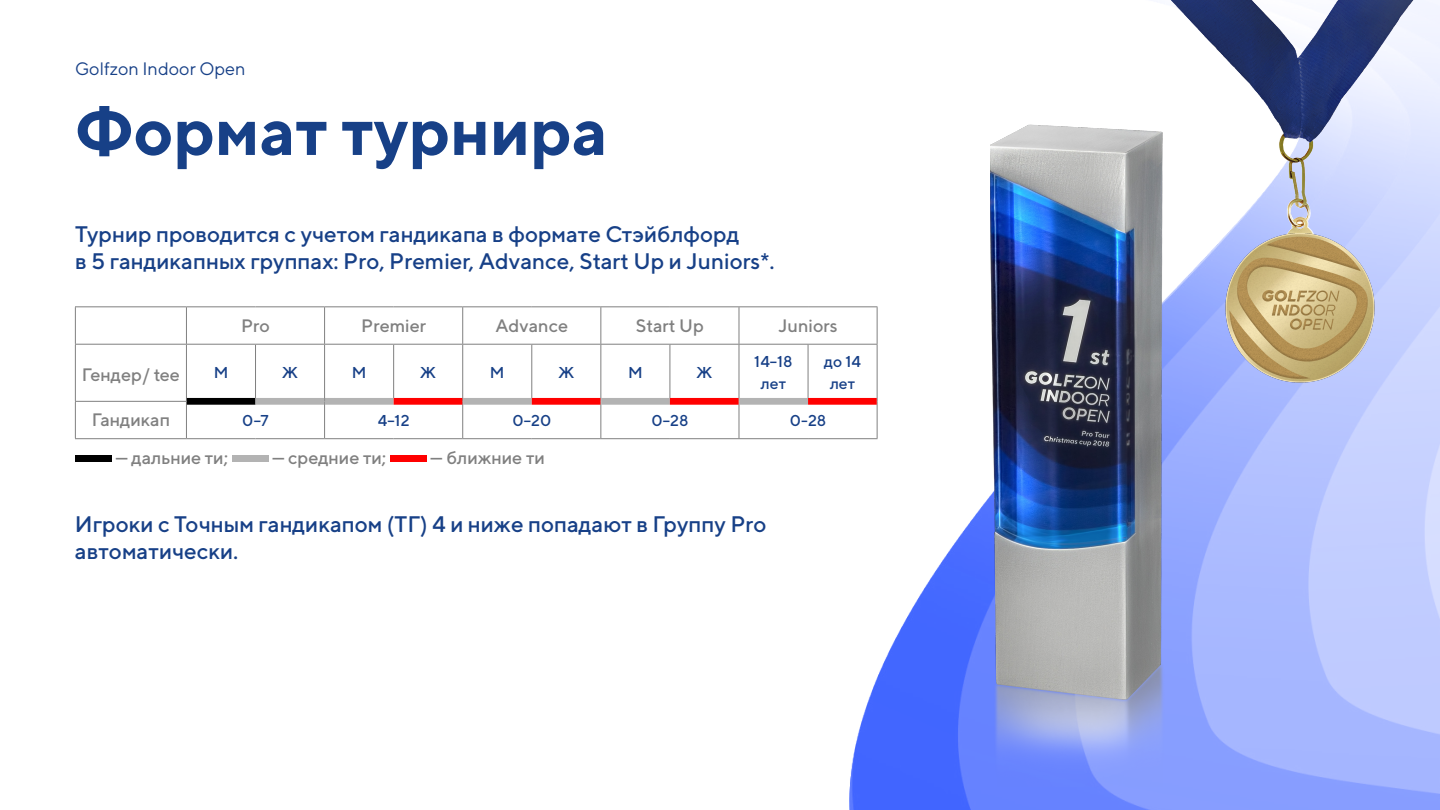
<style>
.page{position:relative;width:1440px;height:810px;background:#fff}
.page>*{position:absolute;margin:0;border:0;box-sizing:border-box;transform-origin:0 0}
.заголовок{font:700 67.5px "TT Norms";color:#174087}
.крупный_текст{font:500 22.5px/27px "TT Norms";color:#174087}
.таблица_текст_серый{font:500 18px "TT Norms";color:#808080}
.основной_текст_серый{font:500 18px "TT Norms";color:#808080}
.GIO{font:18px "TT Norms";color:#174087}
.таблица_текст_синий{font:500 15.75px/22.5px "TT Norms";color:#174087;text-align:center}
</style>
<div class="page">
<img style="left:833px;top:306px;width:607px;height:504px">
<img style="left:974px;top:0;width:466px;height:413px">
<hr style="left:75px;top:306px;width:111px;height:1px;background:#808080">
<hr style="left:75px;top:307px;width:1px;height:37px;background:#808080">
<hr style="left:186px;top:306px;width:70px;height:1px;background:#808080">
<hr style="left:186px;top:307px;width:1px;height:37px;background:#808080">
<hr style="left:256px;top:306px;width:69px;height:1px;background:#808080">
<hr style="left:325px;top:306px;width:69px;height:1px;background:#808080">
<hr style="left:324px;top:307px;width:1px;height:37px;background:#808080">
<hr style="left:394px;top:306px;width:69px;height:1px;background:#808080">
<hr style="left:463px;top:306px;width:69px;height:1px;background:#808080">
<hr style="left:462px;top:307px;width:1px;height:37px;background:#808080">
<hr style="left:532px;top:306px;width:69px;height:1px;background:#808080">
<hr style="left:601px;top:306px;width:69px;height:1px;background:#808080">
<hr style="left:600px;top:307px;width:1px;height:37px;background:#808080">
<hr style="left:670px;top:306px;width:69px;height:1px;background:#808080">
<hr style="left:739px;top:306px;width:69px;height:1px;background:#808080">
<hr style="left:739px;top:307px;width:1px;height:37px;background:#808080">
<hr style="left:808px;top:306px;width:69px;height:1px;background:#808080">
<hr style="left:877px;top:307px;width:1px;height:37px;background:#808080">
<hr style="left:75px;top:344px;width:111px;height:1px;background:#808080">
<hr style="left:75px;top:345px;width:1px;height:56px;background:#808080">
<hr style="left:75px;top:401px;width:112px;height:1px;background:#808080">
<hr style="left:75px;top:402px;width:1px;height:36px;background:#808080">
<hr style="left:186px;top:402px;width:1px;height:36px;background:#808080">
<hr style="left:324px;top:401px;width:1px;height:37px;background:#808080">
<hr style="left:462px;top:401px;width:1px;height:37px;background:#808080">
<hr style="left:600px;top:401px;width:1px;height:37px;background:#808080">
<hr style="left:739px;top:401px;width:1px;height:37px;background:#808080">
<hr style="left:877px;top:401px;width:1px;height:37px;background:#808080">
<hr style="left:75px;top:438px;width:111px;height:1px;background:#808080">
<hr style="left:186px;top:438px;width:70px;height:1px;background:#808080">
<hr style="left:256px;top:438px;width:69px;height:1px;background:#808080">
<hr style="left:325px;top:438px;width:69px;height:1px;background:#808080">
<hr style="left:394px;top:438px;width:69px;height:1px;background:#808080">
<hr style="left:463px;top:438px;width:69px;height:1px;background:#808080">
<hr style="left:532px;top:438px;width:69px;height:1px;background:#808080">
<hr style="left:601px;top:438px;width:69px;height:1px;background:#808080">
<hr style="left:670px;top:438px;width:69px;height:1px;background:#808080">
<hr style="left:739px;top:438px;width:69px;height:1px;background:#808080">
<hr style="left:808px;top:438px;width:69px;height:1px;background:#808080">
<hr style="left:186px;top:344px;width:70px;height:1px;background:#808080">
<hr style="left:186px;top:345px;width:1px;height:56px;background:#808080">
<hr style="left:325px;top:344px;width:69px;height:1px;background:#808080">
<hr style="left:394px;top:344px;width:69px;height:1px;background:#808080">
<hr style="left:393px;top:345px;width:1px;height:53px;background:#808080">
<hr style="left:463px;top:344px;width:69px;height:1px;background:#808080">
<hr style="left:462px;top:345px;width:1px;height:56px;background:#808080">
<hr style="left:532px;top:344px;width:69px;height:1px;background:#808080">
<hr style="left:531px;top:345px;width:1px;height:53px;background:#808080">
<hr style="left:601px;top:344px;width:69px;height:1px;background:#808080">
<hr style="left:600px;top:345px;width:1px;height:56px;background:#808080">
<hr style="left:670px;top:344px;width:69px;height:1px;background:#808080">
<hr style="left:670px;top:345px;width:1px;height:53px;background:#808080">
<hr style="left:739px;top:344px;width:69px;height:1px;background:#808080">
<hr style="left:739px;top:345px;width:1px;height:56px;background:#808080">
<hr style="left:808px;top:344px;width:69px;height:1px;background:#808080">
<hr style="left:808px;top:345px;width:1px;height:53px;background:#808080">
<hr style="left:877px;top:345px;width:1px;height:56px;background:#808080">
<div style="left:187px;top:398px;width:69px;height:7px;background:#000"></div>
<div style="left:325px;top:398px;width:69px;height:7px;background:#b3b3b3"></div>
<div style="left:463px;top:398px;width:69px;height:7px;background:#b3b3b3"></div>
<div style="left:601px;top:398px;width:69px;height:7px;background:#b3b3b3"></div>
<div style="left:739px;top:398px;width:69px;height:7px;background:#b3b3b3"></div>
<div style="left:394px;top:398px;width:68px;height:7px;background:#f00"></div>
<div style="left:532px;top:398px;width:68px;height:7px;background:#f00"></div>
<div style="left:670px;top:398px;width:69px;height:7px;background:#f00"></div>
<div style="left:808px;top:398px;width:69px;height:7px;background:#f00"></div>
<hr style="left:256px;top:344px;width:69px;height:1px;background:#808080">
<hr style="left:255px;top:345px;width:1px;height:53px;background:#808080">
<hr style="left:324px;top:345px;width:1px;height:56px;background:#808080">
<div style="left:256px;top:398px;width:68px;height:7px;background:#b3b3b3"></div>
<div style="left:75px;top:456px;width:37px;height:6px;background:#000"></div>
<div style="left:232px;top:456px;width:36px;height:6px;background:#b3b3b3"></div>
<div style="left:390px;top:456px;width:37px;height:6px;background:#f00"></div>
<img style="left:1225px;top:232px;width:150px;height:151px">
<img style="left:990px;top:124px;width:179px;height:663px">
<p class="GIO" style="left:75px;top:57px;width:172px">Golfzon Indoor Open</p>
<p class="заголовок" style="left:75px;top:89px;width:534px">Формат турнира</p>
<p class="крупный_текст" style="left:75px;top:220px;width:701px">Турнир проводится с учетом гандикапа в формате Стэй блфорд<br>в 5 гандикапных группах: Pro, Premier, Advance, Start Up и Juniors*.</p>
<p class="таблица_текст_серый" style="left:241px;top:314px;width:30px">Pro</p>
<p class="таблица_текст_серый" style="left:361px;top:314px;width:66px">Premier</p>
<p class="таблица_текст_серый" style="left:495px;top:314px;width:74px">Advance</p>
<p class="таблица_текст_серый" style="left:636px;top:314px;width:69px">Start Up</p>
<p class="таблица_текст_серый" style="left:778px;top:314px;width:61px">Juniors</p>
<p class="таблица_текст_серый" style="left:82px;top:363px;width:100px">Гендер/ tee</p>
<p class="таблица_текст_синий" style="left:214px;top:361px;width:16px">М</p>
<p class="таблица_текст_синий" style="left:282px;top:361px;width:17px">Ж</p>
<p class="таблица_текст_синий" style="left:352px;top:361px;width:16px">М</p>
<p class="таблица_текст_синий" style="left:420px;top:361px;width:17px">Ж</p>
<p class="таблица_текст_синий" style="left:490px;top:361px;width:16px">М</p>
<p class="таблица_текст_синий" style="left:558px;top:361px;width:17px">Ж</p>
<p class="таблица_текст_синий" style="left:628px;top:361px;width:16px">М</p>
<p class="таблица_текст_синий" style="left:697px;top:361px;width:17px">Ж</p>
<p class="таблица_текст_синий" style="left:754px;top:350px;width:40px">14–18 лет</p>
<p class="таблица_текст_синий" style="left:824px;top:350px;width:38px">до 14 лет</p>
<p class="таблица_текст_серый" style="left:92px;top:409px;width:80px">Гандикап</p>
<p class="таблица_текст_синий" style="left:242px;top:408px;width:28px">0–7</p>
<p class="таблица_текст_синий" style="left:378px;top:408px;width:33px">4–12</p>
<p class="таблица_текст_синий" style="left:512px;top:408px;width:40px">0–20</p>
<p class="таблица_текст_синий" style="left:651px;top:408px;width:39px">0–28</p>
<p class="таблица_текст_синий" style="left:790px;top:408px;width:38px">0-28</p>
<p class="основной_текст_серый" style="left:115px;top:446px;width:114px">— дальние ти;</p>
<p class="основной_текст_серый" style="left:272px;top:446px;width:116px">— средние ти;</p>
<p class="основной_текст_серый" style="left:430px;top:446px;width:116px">— ближние ти</p>
<p class="крупный_текст" style="left:75px;top:510px;width:693px">Игроки с Точным гандикапом (ТГ) 4 и ниже попадают в Группу Pro автоматически.</p>
</div>
